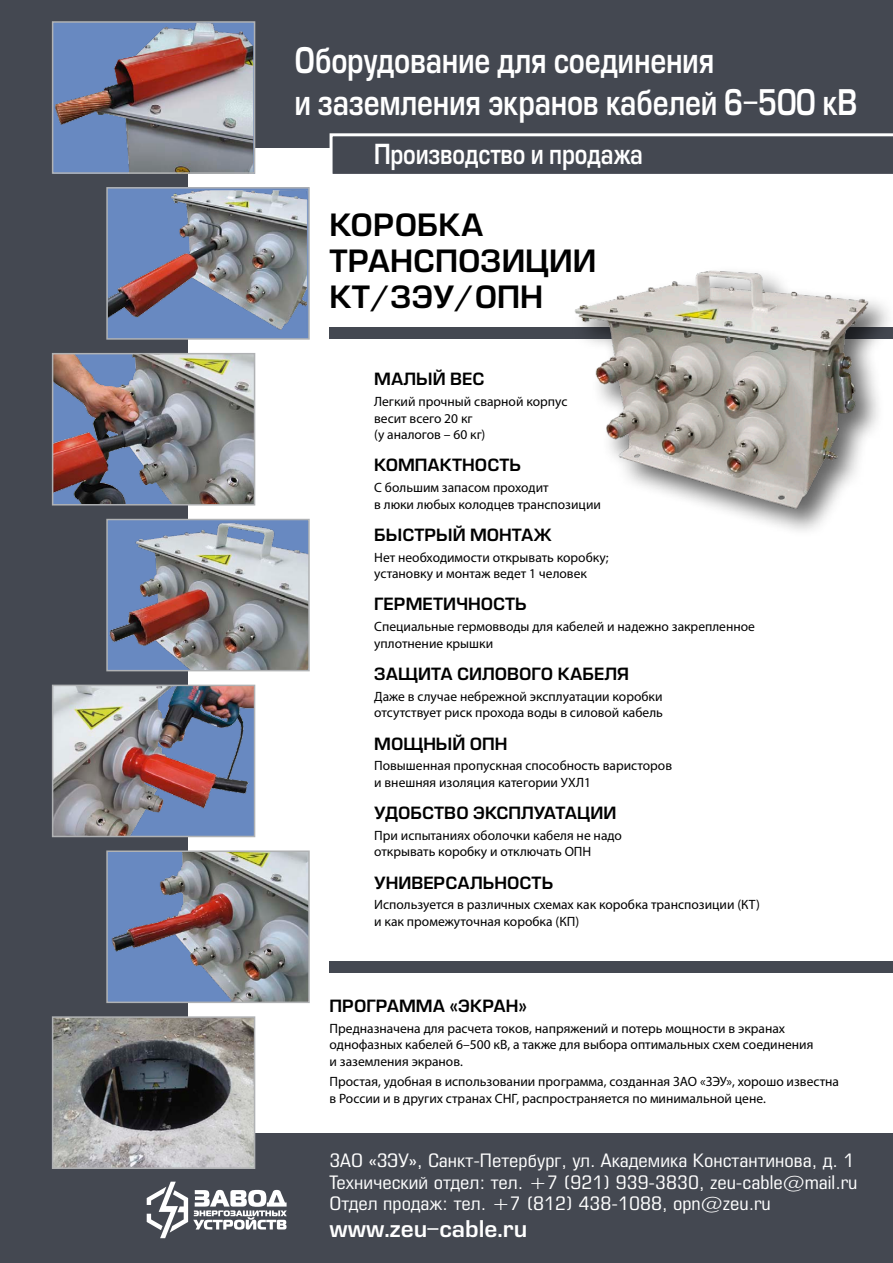
<style>
.page{position:relative;width:893px;height:1263px;background:#444851}
.page>*{position:absolute;margin:0;border:0;box-sizing:border-box;transform-origin:0 0}
.t1{font:34.5px/41.4px "Europe Demi C";letter-spacing:-.01em;color:#fff;scale:.8 1}
.t2{font:30px/36px "Europe Demi C";color:#000}
.t3{font:27px "Europe Demi C";letter-spacing:-.01em;color:#fff;scale:.8 1}
.t4{font:22.5px "Europe Demi C";color:#fff}
.t5{font:18px/21.6px "Europe Condensed C";color:#fff;scale:1.18 1}
.t6{font:16.5px "Europe Demi C";color:#000}
.t7{font:13.5px/16.5px "Myriad Pro";color:#000}
</style>
<div class="page">
<div style="left:189px;top:148px;width:704px;height:984px;background:#fff"></div>
<div style="left:330px;top:961px;width:563px;height:11px;background:#444851"></div>
<div style="left:330px;top:327px;width:563px;height:11px;background:#444851"></div>
<svg style="left:147px;top:1182px;width:140px;height:56px"></svg>
<svg style="left:330px;top:133px;width:563px;height:41px"></svg>
<div style="left:567px;top:264px;width:326px;height:273px;background:#000;opacity:.61"></div>
<img style="left:571px;top:266px;width:301px;height:248px">
<img style="left:55px;top:356px;width:197px;height:146px">
<div style="left:52px;top:353px;width:203px;height:152px;border:2px solid #b0b2b4"></div>
<img style="left:55px;top:688px;width:197px;height:146px">
<div style="left:52px;top:685px;width:203px;height:152px;border:2px solid #b0b2b4"></div>
<img style="left:55px;top:1019px;width:197px;height:147px">
<div style="left:52px;top:1016px;width:203px;height:153px;border:2px solid #b0b2b4"></div>
<div style="left:107px;top:188px;width:202px;height:151px;background:#6889c1"></div>
<img style="left:109px;top:190px;width:198px;height:140px">
<div style="left:106px;top:187px;width:204px;height:153px;border:2px solid #b0b2b4"></div>
<img style="left:109px;top:522px;width:198px;height:146px">
<div style="left:106px;top:519px;width:204px;height:152px;border:2px solid #b0b2b4"></div>
<img style="left:109px;top:853px;width:198px;height:147px">
<div style="left:106px;top:850px;width:204px;height:153px;border:2px solid #b0b2b4"></div>
<img style="left:55px;top:24px;width:197px;height:147px">
<div style="left:52px;top:21px;width:203px;height:153px;border:2px solid #b0b2b4"></div>
<h1 class="t1" style="left:294px;top:40px;width:706px">Оборудование для соединения<br>и заземления экранов кабелей 6-500 кВ</h1>
<h3 class="t3" style="left:374px;top:138px;width:338px">Производство и продажа</h3>
<h2 class="t2" style="left:330px;top:207px;width:268px">КОРОБКА<br>ТРАНСПОЗИЦИИ<br>КТ/ЗЭУ/ОПН</h2>
<p class="t6" style="left:374px;top:370px;width:112px">МАЛЫЙ ВЕС</p>
<p class="t7" style="left:374px;top:393px;width:195px">Легкий прочный сварной корпус весит всего 20 кг<br>(у аналогов – 60 кг)</p>
<p class="t6" style="left:374px;top:456px;width:148px">КОМПАКТНОСТЬ</p>
<p class="t7" style="left:374px;top:479px;width:228px">С большим запасом проходит<br>в люки любых колодцев транспозиции</p>
<p class="t6" style="left:374px;top:525px;width:179px">БЫСТРЫЙ МОНТАЖ</p>
<p class="t7" style="left:374px;top:549px;width:236px">Нет необходимости открывать коробку; установку и монтаж ведет 1 человек</p>
<p class="t6" style="left:374px;top:595px;width:154px">ГЕРМЕТИЧНОСТЬ</p>
<p class="t7" style="left:374px;top:618px;width:382px">Специальные гермовводы для кабелей и надежно закрепленное уплотнение крышки</p>
<p class="t6" style="left:374px;top:664px;width:256px">ЗАЩИТА СИЛОВОГО КАБЕЛЯ</p>
<p class="t7" style="left:374px;top:688px;width:290px">Даже в случае небрежной эксплуатации коробки отсутствует риск прохода воды в силовой кабель</p>
<p class="t6" style="left:374px;top:734px;width:135px">МОЩНЫЙ ОПН</p>
<p class="t7" style="left:374px;top:757px;width:299px">Повышенная пропускная способность варисторов и внешняя изоляция категории УХЛ1</p>
<p class="t6" style="left:374px;top:803px;width:244px">УДОБСТВО ЭКСПЛУАТАЦИИ</p>
<p class="t7" style="left:374px;top:827px;width:249px">При испытаниях оболочки кабеля не надо открывать коробку и отключать ОПН</p>
<p class="t6" style="left:374px;top:873px;width:181px">УНИВЕРСАЛЬНОСТЬ</p>
<p class="t7" style="left:374px;top:896px;width:387px">Используется в различных схемах как коробка транспозиции (КТ) и как промежуточная коробка (КП)</p>
<p class="t6" style="left:330px;top:996px;width:199px">ПРОГРАММА «ЭКРАН»</p>
<p class="t7" style="left:330px;top:1020px;width:485px">Предназначена для расчета токов, напряжений и потерь мощности в экранах однофазных кабелей 6–500 кВ, а также для выбора оптимальных схем соединения и заземления экранов.</p>
<p class="t7" style="left:330px;top:1073px;width:511px">Простая, удобная в использовании программа, созданная ЗАО «ЗЭУ», хорошо известна в России и в других странах СНГ, распространяется по минимальной цене.</p>
<h3 class="t5" style="left:330px;top:1149px;width:449px">ЗАО «ЗЭУ», Санкт-Петербург, ул. Академика Константинова, д. 1<br>Технический отдел: тел. +7 (921) 939-3830, zeu-cable@mail.ru<br>Отдел продаж: тел. +7 (812) 438-1088, opn@zeu.ru</h3>
<h3 class="t4" style="left:330px;top:1216px;width:199px">www.zeu-cable.ru</h3>
</div>
